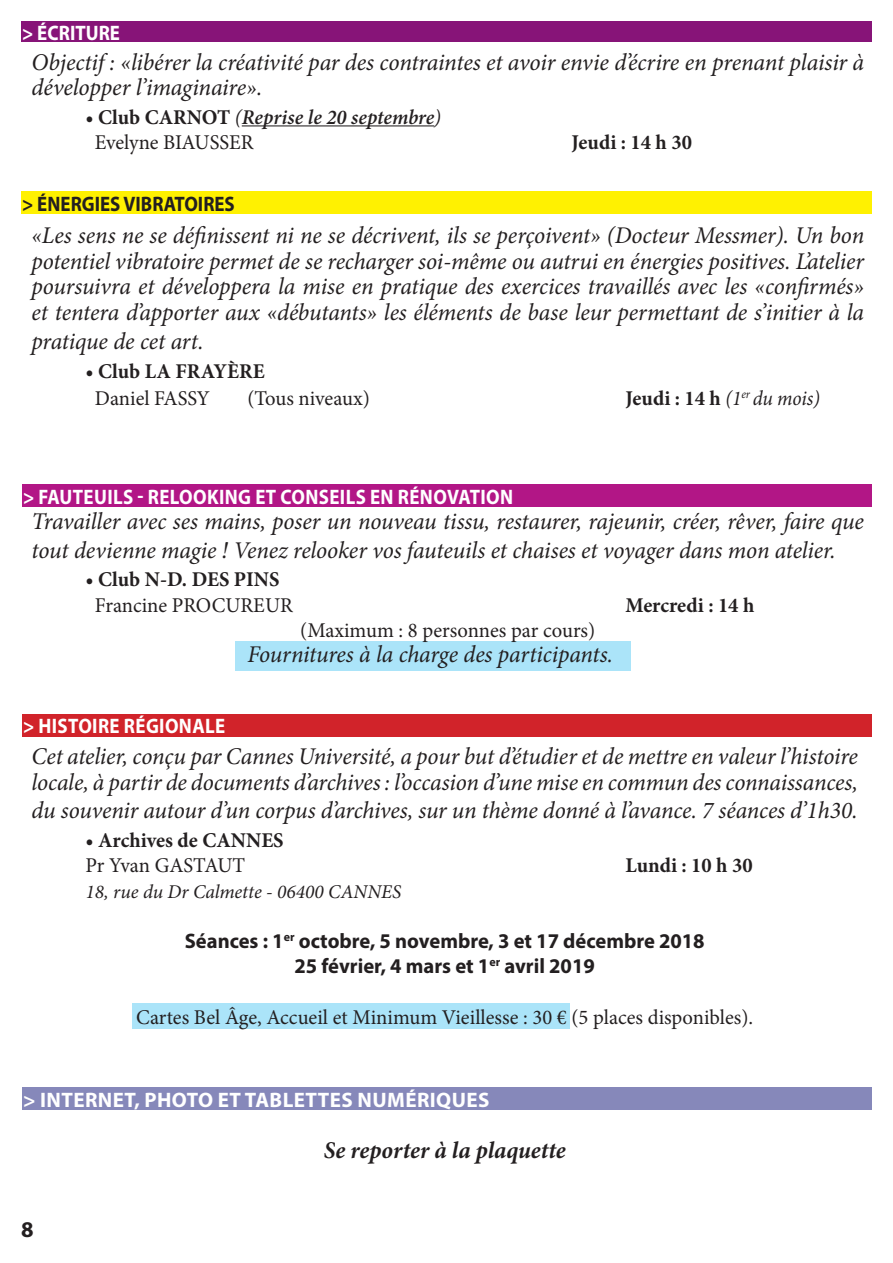
<style>
.page{position:relative;width:893px;height:1263px;background:#fff}
.page>*{position:absolute;margin:0;border:0;box-sizing:border-box;transform-origin:0 0}
.t1{font:italic 24px/25.5px "Minion Pro";letter-spacing:-.01em;color:#231f20}
.t2{font:italic 700 24px "Minion Pro";color:#231f20}
.t3{font:700 22.5px "Myriad Pro";color:#231f20}
.t4{font:21px "Minion Pro";color:#231f20}
.t5{font:700 21px "Minion Pro";color:#231f20}
.t6{font:700 21px/25.2px "Myriad Pro";color:#231f20;text-align:center}
.t7{font:700 21px "Myriad Pro";letter-spacing:.02em;color:#fff;scale:.9 1}
.t8{font:italic 600 21px/25.2px "Minion Pro";color:#231f20}
.t9{font:700 21px "Myriad Pro";letter-spacing:.02em;color:#fff}
.t10{font:700 21px "Myriad Pro";color:#231f20;scale:.9 1}
.t11{font:700 21px "Myriad Pro";color:#fff;scale:.9 1}
.t12{font:italic 19.5px "Minion Pro";color:#231f20}
.s1{font-weight:700;font-style:normal}
.s2{font-weight:400}
.s3{font-weight:400;font-style:normal}
.s4{font-weight:400;font-style:italic}
</style>
<div class="page">
<div style="left:235px;top:641px;width:395px;height:30px;background:#abe4f9"></div>
<div style="left:132px;top:1002px;width:438px;height:26px;background:#abe4f9"></div>
<div style="left:21px;top:21px;width:851px;height:21px;background:#871478"></div>
<hr style="left:242px;top:125px;width:192px;height:1px;background:#231f20">
<div style="left:21px;top:192px;width:851px;height:22px;background:#fff101"></div>
<div style="left:22px;top:485px;width:850px;height:22px;background:#b21686"></div>
<div style="left:22px;top:714px;width:850px;height:23px;background:#d1232a"></div>
<div style="left:22px;top:1088px;width:850px;height:22px;background:#8688ba"></div>
<p class="t11" style="left:22px;top:19px;width:110px">&gt; ÉCRITURE</p>
<p class="t1" style="left:31px;top:49px;width:834px">Objectif : «libérer la créativité par des contraintes et avoir envie d’écrire en prenant plaisir à développer l’imaginaire».</p>
<p class="t8" style="left:95px;top:104px;width:348px;text-indent:-9px"><span class="s1">• Club CARNOT</span> <span class="s2">(</span>Reprise le 20 septembre<span class="s2">)<br></span><span class="s3">Evelyne BIAUSSER</span></p>
<p class="t5" style="left:571px;top:128px;width:122px">Jeudi : 14 h 30</p>
<p class="t10" style="left:22px;top:190px;width:238px">&gt; ÉNERGIES VIBRATOIRES</p>
<p class="t1" style="left:31px;top:223px;width:834px;text-align:justify">«Les sens ne se définissent ni ne se décrivent, ils se perçoivent» (Docteur Messmer). Un bon potentiel vibratoire permet de se recharger soi-même ou autrui en énergies positives. L’atelier poursuivra et développera la mise en pratique des exercices travaillés avec les «confirmés» et tentera d’apporter aux «débutants» les éléments de base leur permettant de s’initier à la</p>
<p class="t1" style="left:31px;top:328px;width:174px">pratique de cet art.</p>
<p class="t5" style="left:85px;top:356px;width:181px">• Club LA FRAYÈRE</p>
<p class="t4" style="left:95px;top:384px;width:117px">Daniel FASSY</p>
<p class="t4" style="left:247px;top:384px;width:124px">(Tous niveaux)</p>
<p class="t5" style="left:625px;top:383px;width:196px">Jeudi : 14 h <span class="s4">(1</span><sup>er</sup> <span class="s4">du mois)</span></p>
<p class="t7" style="left:23px;top:483px;width:546px">&gt; FAUTEUILS - RELOOKING ET CONSEILS EN RÉNOVATION</p>
<p class="t1" style="left:31px;top:507px;width:834px;line-height:28.8px">Travailler avec ses mains, poser un nouveau tissu, restaurer, rajeunir, créer, rêver, faire que tout devienne magie ! Venez relooker vos fauteuils et chaises et voyager dans mon atelier.</p>
<p class="t5" style="left:85px;top:565px;width:196px">• Club N-D. DES PINS</p>
<p class="t4" style="left:95px;top:591px;width:200px">Francine PROCUREUR</p>
<p class="t5" style="left:625px;top:590px;width:130px">Mercredi : 14 h</p>
<p class="t4" style="left:300px;top:616px;width:296px">(Maximum : 8 personnes par cours)</p>
<p class="t1" style="left:247px;top:642px;width:367px">Fournitures à la charge des participants.</p>
<p class="t7" style="left:23px;top:713px;width:226px">&gt; HISTOIRE RÉGIONALE</p>
<p class="t1" style="left:31px;top:744px;width:828px">Cet atelier, conçu par Cannes Université, a pour but d’étudier et de mettre en valeur l’histoire locale, à partir de documents d’archives : l’occasion d’une mise en commun des connaissances,</p>
<p class="t1" style="left:31px;top:798px;width:828px">du souvenir autour d’un corpus d’archives, sur un thème donné à l’avance. 7 séances d’1h30.</p>
<p class="t5" style="left:85px;top:826px;width:200px">• Archives de CANNES</p>
<p class="t4" style="left:85px;top:852px;width:161px">Pr Yvan GASTAUT</p>
<p class="t5" style="left:625px;top:851px;width:129px">Lundi : 10 h 30</p>
<p class="t12" style="left:85px;top:878px;width:317px">18, rue du Dr Calmette - 06400 CANNES</p>
<p class="t6" style="left:185px;top:928px;width:521px">Séances : 1<sup>er</sup> octobre, 5 novembre, 3 et 17 décembre 2018<br>25 février, 4 mars et 1<sup>er</sup> avril 2019</p>
<p class="t4" style="left:136px;top:1003px;width:618px">Cartes Bel Âge, Accueil et Minimum Vieillesse : 30 € (5 places disponibles).</p>
<p class="t9" style="left:23px;top:1086px;width:468px">&gt; INTERNET, PHOTO ET TABLETTES NUMÉRIQUES</p>
<p class="t2" style="left:324px;top:1133px;width:243px">Se reporter à la plaquette</p>
<p class="t3" style="left:21px;top:1215px;width:14px">8</p>
</div>
